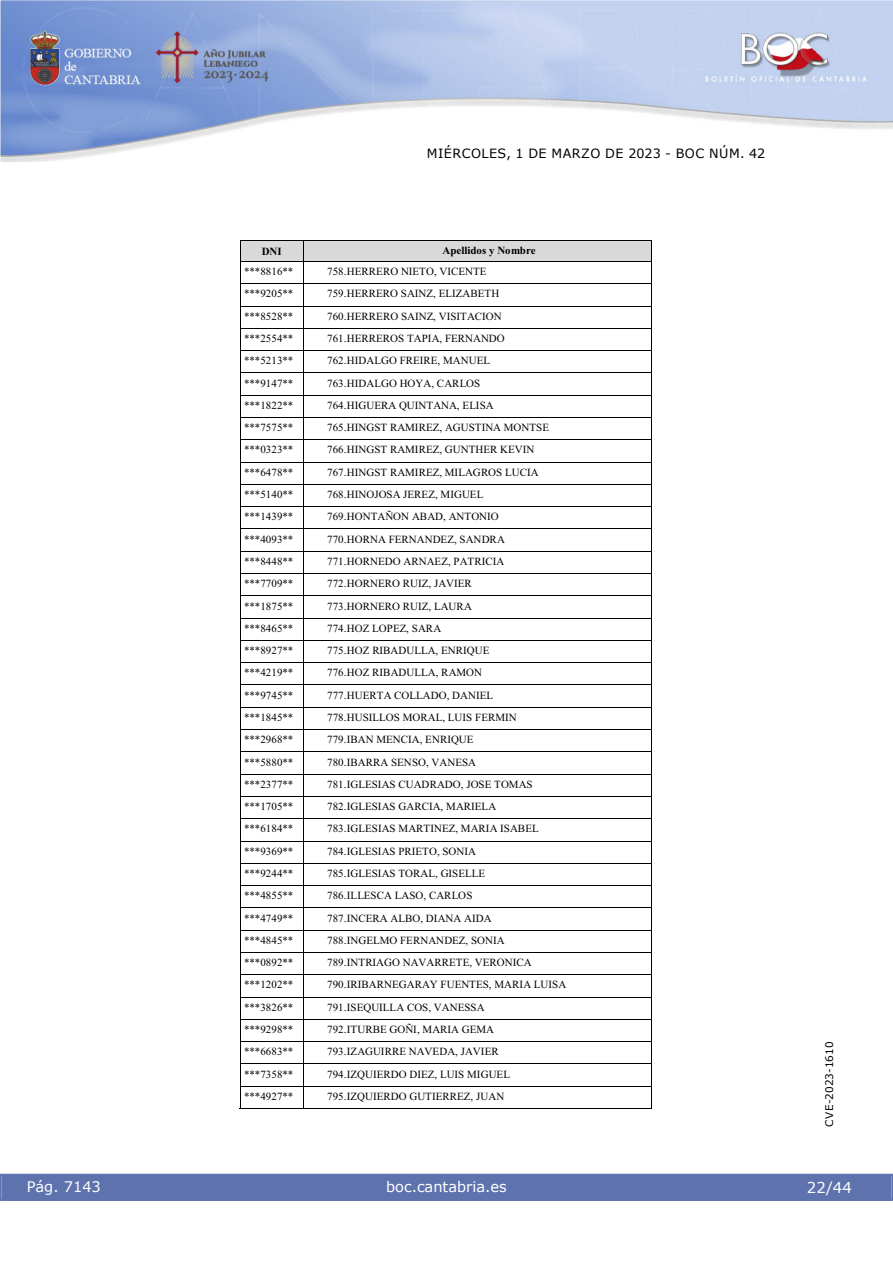
<style>
.page{position:relative;width:893px;height:1263px;background:#fff}
.page>*{position:absolute;margin:0;border:0;box-sizing:border-box;transform-origin:0 0}
.t1{font:15px "Verdana 2";color:#fff}
.t2{font:14.55px "Verdana 2";color:#fff}
.t3{font:12.75px "Verdana 2";letter-spacing:.035em;color:#000}
.t4{font:10.95px "Times New Roman";color:#000}
.t5{font:700 10.95px "Times New Roman";color:#000}
.t6{font:10.5px "Verdana 2";color:#000}
</style>
<div class="page">
<img style="left:0;top:0;width:893px;height:161px">
<div style="left:1px;top:1174px;width:890px;height:27px;background:#5e73ae"></div>
<div style="left:240px;top:240px;width:63px;height:21px;background:#d9d9d9"></div>
<div style="left:304px;top:240px;width:348px;height:21px;background:#d9d9d9"></div>
<hr style="left:240px;top:240px;width:412px;height:1px;background:#000">
<hr style="left:240px;top:261px;width:412px;height:1px;background:#000">
<hr style="left:240px;top:283px;width:412px;height:1px;background:#000">
<hr style="left:240px;top:306px;width:412px;height:1px;background:#000">
<hr style="left:240px;top:328px;width:412px;height:1px;background:#000">
<hr style="left:240px;top:350px;width:412px;height:1px;background:#000">
<hr style="left:240px;top:373px;width:412px;height:1px;background:#000">
<hr style="left:240px;top:395px;width:412px;height:1px;background:#000">
<hr style="left:240px;top:417px;width:412px;height:1px;background:#000">
<hr style="left:240px;top:439px;width:412px;height:1px;background:#000">
<hr style="left:240px;top:462px;width:412px;height:1px;background:#000">
<hr style="left:240px;top:484px;width:412px;height:1px;background:#000">
<hr style="left:240px;top:506px;width:412px;height:1px;background:#000">
<hr style="left:240px;top:529px;width:412px;height:1px;background:#000">
<hr style="left:240px;top:551px;width:412px;height:1px;background:#000">
<hr style="left:240px;top:573px;width:412px;height:1px;background:#000">
<hr style="left:240px;top:595px;width:412px;height:1px;background:#000">
<hr style="left:240px;top:618px;width:412px;height:1px;background:#000">
<hr style="left:240px;top:640px;width:412px;height:1px;background:#000">
<hr style="left:240px;top:662px;width:412px;height:1px;background:#000">
<hr style="left:240px;top:685px;width:412px;height:1px;background:#000">
<hr style="left:240px;top:707px;width:412px;height:1px;background:#000">
<hr style="left:240px;top:729px;width:412px;height:1px;background:#000">
<hr style="left:240px;top:752px;width:412px;height:1px;background:#000">
<hr style="left:240px;top:774px;width:412px;height:1px;background:#000">
<hr style="left:240px;top:796px;width:412px;height:1px;background:#000">
<hr style="left:240px;top:818px;width:412px;height:1px;background:#000">
<hr style="left:240px;top:841px;width:412px;height:1px;background:#000">
<hr style="left:240px;top:863px;width:412px;height:1px;background:#000">
<hr style="left:240px;top:885px;width:412px;height:1px;background:#000">
<hr style="left:240px;top:908px;width:412px;height:1px;background:#000">
<hr style="left:240px;top:930px;width:412px;height:1px;background:#000">
<hr style="left:240px;top:952px;width:412px;height:1px;background:#000">
<hr style="left:240px;top:974px;width:412px;height:1px;background:#000">
<hr style="left:240px;top:997px;width:412px;height:1px;background:#000">
<hr style="left:240px;top:1019px;width:412px;height:1px;background:#000">
<hr style="left:240px;top:1041px;width:412px;height:1px;background:#000">
<hr style="left:240px;top:1064px;width:412px;height:1px;background:#000">
<hr style="left:240px;top:1086px;width:412px;height:1px;background:#000">
<svg style="left:240px;top:241px;width:1px;height:867px"></svg>
<hr style="left:240px;top:1108px;width:63px;height:1px;background:#000">
<svg style="left:303px;top:241px;width:1px;height:868px"></svg>
<hr style="left:304px;top:1108px;width:348px;height:1px;background:#000">
<p class="t3" style="left:427px;top:144px;width:340px">MIÉRCOLES, 1 DE MARZO DE 2023 - BOC NÚM. 42</p>
<p class="t5" style="left:262px;top:243px;width:22px">DNI</p>
<p class="t5" style="left:442px;top:242px;width:95px">Apellidos y Nombre</p>
<p class="t4" style="left:244px;top:264px;width:51px">***8816**</p>
<p class="t4" style="left:327px;top:264px;width:161px">758.HERRERO NIETO, VICENTE</p>
<p class="t4" style="left:244px;top:286px;width:51px">***9205**</p>
<p class="t4" style="left:327px;top:286px;width:174px">759.HERRERO SAINZ, ELIZABETH</p>
<p class="t4" style="left:244px;top:308px;width:51px">***8528**</p>
<p class="t4" style="left:327px;top:308px;width:176px">760.HERRERO SAINZ, VISITACION</p>
<p class="t4" style="left:244px;top:331px;width:51px">***2554**</p>
<p class="t4" style="left:327px;top:331px;width:179px">761.HERREROS TAPIA, FERNANDO</p>
<p class="t4" style="left:244px;top:353px;width:51px">***5213**</p>
<p class="t4" style="left:327px;top:353px;width:165px">762.HIDALGO FREIRE, MANUEL</p>
<p class="t4" style="left:244px;top:375px;width:51px">***9147**</p>
<p class="t4" style="left:327px;top:375px;width:155px">763.HIDALGO HOYA, CARLOS</p>
<p class="t4" style="left:244px;top:397px;width:51px">***1822**</p>
<p class="t4" style="left:327px;top:397px;width:168px">764.HIGUERA QUINTANA, ELISA</p>
<p class="t4" style="left:244px;top:420px;width:51px">***7575**</p>
<p class="t4" style="left:327px;top:420px;width:223px">765.HINGST RAMIREZ, AGUSTINA MONTSE</p>
<p class="t4" style="left:244px;top:442px;width:51px">***0323**</p>
<p class="t4" style="left:327px;top:442px;width:209px">766.HINGST RAMIREZ, GUNTHER KEVIN</p>
<p class="t4" style="left:244px;top:464px;width:51px">***6478**</p>
<p class="t4" style="left:327px;top:464px;width:213px">767.HINGST RAMIREZ, MILAGROS LUCIA</p>
<p class="t4" style="left:244px;top:487px;width:51px">***5140**</p>
<p class="t4" style="left:327px;top:487px;width:158px">768.HINOJOSA JEREZ, MIGUEL</p>
<p class="t4" style="left:244px;top:509px;width:51px">***1439**</p>
<p class="t4" style="left:327px;top:509px;width:173px">769.HONTAÑON ABAD, ANTONIO</p>
<p class="t4" style="left:244px;top:531px;width:51px">***4093**</p>
<p class="t4" style="left:327px;top:531px;width:179px">770.HORNA FERNANDEZ, SANDRA</p>
<p class="t4" style="left:244px;top:553px;width:51px">***8448**</p>
<p class="t4" style="left:327px;top:553px;width:179px">771.HORNEDO ARNAEZ, PATRICIA</p>
<p class="t4" style="left:244px;top:576px;width:51px">***7709**</p>
<p class="t4" style="left:327px;top:576px;width:146px">772.HORNERO RUIZ, JAVIER</p>
<p class="t4" style="left:244px;top:598px;width:51px">***1875**</p>
<p class="t4" style="left:327px;top:598px;width:146px">773.HORNERO RUIZ, LAURA</p>
<p class="t4" style="left:244px;top:620px;width:51px">***8465**</p>
<p class="t4" style="left:327px;top:620px;width:116px">774.HOZ LOPEZ, SARA</p>
<p class="t4" style="left:244px;top:643px;width:51px">***8927**</p>
<p class="t4" style="left:327px;top:643px;width:164px">775.HOZ RIBADULLA, ENRIQUE</p>
<p class="t4" style="left:244px;top:665px;width:51px">***4219**</p>
<p class="t4" style="left:327px;top:665px;width:157px">776.HOZ RIBADULLA, RAMON</p>
<p class="t4" style="left:244px;top:687px;width:51px">***9745**</p>
<p class="t4" style="left:327px;top:687px;width:168px">777.HUERTA COLLADO, DANIEL</p>
<p class="t4" style="left:244px;top:709px;width:51px">***1845**</p>
<p class="t4" style="left:327px;top:709px;width:191px">778.HUSILLOS MORAL, LUIS FERMIN</p>
<p class="t4" style="left:244px;top:732px;width:51px">***2968**</p>
<p class="t4" style="left:327px;top:732px;width:148px">779.IBAN MENCIA, ENRIQUE</p>
<p class="t4" style="left:244px;top:754px;width:51px">***5880**</p>
<p class="t4" style="left:327px;top:754px;width:150px">780.IBARRA SENSO, VANESA</p>
<p class="t4" style="left:244px;top:776px;width:51px">***2377**</p>
<p class="t4" style="left:327px;top:776px;width:207px">781.IGLESIAS CUADRADO, JOSE TOMAS</p>
<p class="t4" style="left:244px;top:799px;width:51px">***1705**</p>
<p class="t4" style="left:327px;top:799px;width:171px">782.IGLESIAS GARCIA, MARIELA</p>
<p class="t4" style="left:244px;top:821px;width:51px">***6184**</p>
<p class="t4" style="left:327px;top:821px;width:213px">783.IGLESIAS MARTINEZ, MARIA ISABEL</p>
<p class="t4" style="left:244px;top:843px;width:51px">***9369**</p>
<p class="t4" style="left:327px;top:843px;width:150px">784.IGLESIAS PRIETO, SONIA</p>
<p class="t4" style="left:244px;top:866px;width:51px">***9244**</p>
<p class="t4" style="left:327px;top:866px;width:160px">785.IGLESIAS TORAL, GISELLE</p>
<p class="t4" style="left:244px;top:888px;width:51px">***4855**</p>
<p class="t4" style="left:327px;top:888px;width:147px">786.ILLESCA LASO, CARLOS</p>
<p class="t4" style="left:244px;top:910px;width:51px">***4749**</p>
<p class="t4" style="left:327px;top:910px;width:166px">787.INCERA ALBO, DIANA AIDA</p>
<p class="t4" style="left:244px;top:932px;width:51px">***4845**</p>
<p class="t4" style="left:327px;top:932px;width:179px">788.INGELMO FERNANDEZ, SONIA</p>
<p class="t4" style="left:244px;top:955px;width:51px">***0892**</p>
<p class="t4" style="left:327px;top:955px;width:206px">789.INTRIAGO NAVARRETE, VERONICA</p>
<p class="t4" style="left:244px;top:977px;width:51px">***1202**</p>
<p class="t4" style="left:327px;top:977px;width:241px">790.IRIBARNEGARAY FUENTES, MARIA LUISA</p>
<p class="t4" style="left:244px;top:999px;width:51px">***3826**</p>
<p class="t4" style="left:327px;top:999px;width:159px">791.ISEQUILLA COS, VANESSA</p>
<p class="t4" style="left:244px;top:1022px;width:51px">***9298**</p>
<p class="t4" style="left:327px;top:1022px;width:168px">792.ITURBE GOÑI, MARIA GEMA</p>
<p class="t4" style="left:244px;top:1044px;width:51px">***6683**</p>
<p class="t4" style="left:327px;top:1044px;width:173px">793.IZAGUIRRE NAVEDA, JAVIER</p>
<p class="t4" style="left:244px;top:1066px;width:51px">***7358**</p>
<p class="t4" style="left:327px;top:1066px;width:184px">794.IZQUIERDO DIEZ, LUIS MIGUEL</p>
<p class="t4" style="left:244px;top:1088px;width:51px">***4927**</p>
<p class="t4" style="left:327px;top:1088px;width:179px">795.IZQUIERDO GUTIERREZ, JUAN</p>
<h2 class="t2" style="left:27px;top:1177px;width:76px">Pág. 7143</h2>
<h2 class="t2" style="left:386px;top:1177px;width:122px">boc.cantabria.es</h2>
<p class="t6" style="left:822px;top:1126px;width:87px;rotate:-90deg">CVE-2023-1610</p>
<h1 class="t1" style="left:807px;top:1177px;width:46px">22/44</h1>
</div>
